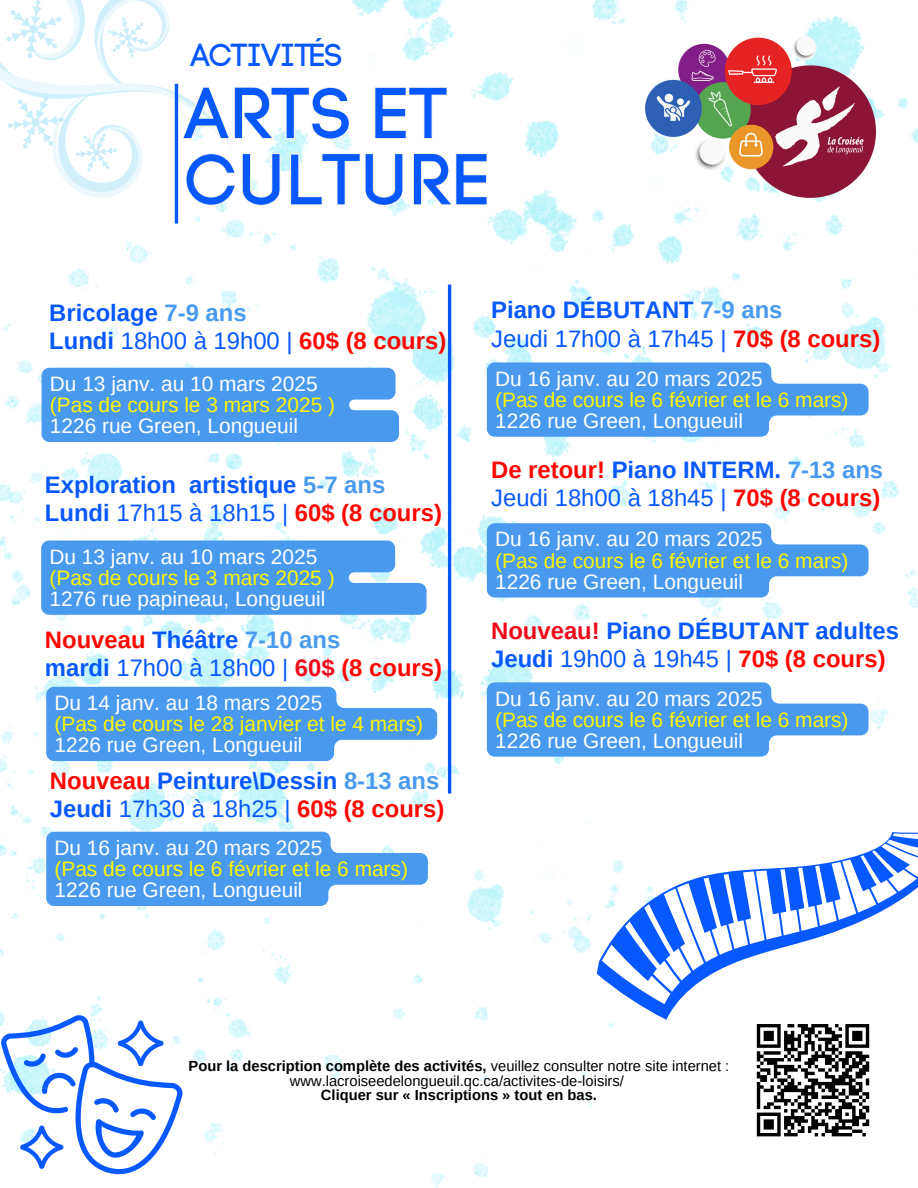
<style>
.page{position:relative;width:918px;height:1188px;background:#fff}
.page>*{position:absolute;margin:0;border:0;box-sizing:border-box;transform-origin:0 0}
.t1{font:71.1px/66.3px "Code Pro Normal LC";color:#0758ff}
.t2{font:31.65px "Code Pro Normal LC";letter-spacing:-.055em;color:#0758ff}
.t3{font:700 23.85px/28.2px "Arimo";color:#0758ff}
.t4{font:700 23.85px/28.2px "Arimo";color:#ff0600}
.t5{font:23.85px/29.1px "Arimo";color:#0758ff}
.t6{font:20.85px/21.3px "Arimo";color:#fff}
.t7{font:14.7px/14.7px "Arimo";color:#000;text-align:center}
.t8{font:700 14.7px "Arimo";color:#000}
.s1{color:#499aef}
.s2{font-weight:400}
.s3{color:#ff0600}
.s4{color:#fff500}
.s5{color:#0758ff}
.s6{font-weight:400;color:#0758ff}
.s7{color:#ef0819}
.s8{font-weight:700}
.s9{font-weight:700;color:#499aef}
.s10{font-weight:700;color:#ff0600}
</style>
<div class="page">
<img style="left:0;top:0;width:918px;height:1188px">
<hr style="left:175px;top:84px;width:3px;height:140px;background:#0758ff">
<div style="left:750px;top:1017px;width:126px;height:126px;background:#fff"></div>
<svg style="left:756px;top:1024px;width:114px;height:113px"></svg>
<img style="left:645px;top:36px;width:231px;height:161px">
<hr style="left:448px;top:285px;width:3px;height:509px;background:#0758ff">
<svg style="left:597px;top:828px;width:321px;height:192px"></svg>
<svg style="left:0;top:1015px;width:184px;height:162px"></svg>
<svg style="left:0;top:0;width:489px;height:207px"></svg>
<svg style="left:46px;top:832px;width:382px;height:74px;background:#64a9f1"></svg>
<svg style="left:46px;top:687px;width:391px;height:74px;background:#64a9f1"></svg>
<div style="left:42px;top:368px;width:357px;height:74px;background:#499aef"></div>
<svg style="left:41px;top:541px;width:386px;height:74px;background:#55a1f0"></svg>
<svg style="left:487px;top:362px;width:382px;height:75px;background:#65a9f1"></svg>
<svg style="left:487px;top:523px;width:382px;height:75px;background:#65a9f1"></svg>
<svg style="left:487px;top:682px;width:382px;height:75px;background:#65a9f1"></svg>
<p class="t2" style="left:190px;top:36px;width:154px">ACTIVITÉS</p>
<p class="t1" style="left:184px;top:80px;width:308px">ARTS ET<br>CULTURE</p>
<h3 class="t3" style="left:49px;top:298px;width:399px">Bricolage <span class="s1">7-9 ans<br></span>Lundi <span class="s2">18h00 à 19h00 |</span> <span class="s3">60$ (8 cours)</span></h3>
<h3 class="t6" style="left:50px;top:373px;width:287px">Du 13 janv. au 10 mars 2025 <span class="s4">(Pas de cours le 3 mars 2025 )<br></span>1226 rue Green, Longueuil</h3>
<h4 class="t3" style="left:45px;top:470px;width:399px">Exploration artistique <span class="s1">5-7 ans<br></span>Lundi <span class="s2">17h15 à 18h15 |</span> <span class="s3">60$ (8 cours)</span></h4>
<h4 class="t6" style="left:50px;top:546px;width:287px">Du 13 janv. au 10 mars 2025 <span class="s4">(Pas de cours le 3 mars 2025 )<br></span>1276 rue papineau, Longueuil</h4>
<h4 class="t4" style="left:45px;top:626px;width:399px">Nouveau <span class="s5">Théâtre</span> <span class="s1">7-10 ans<br></span><span class="s5">mardi</span> <span class="s6">17h00 à 18h00 |</span> <span class="s7">60$</span> (8 cours)</h4>
<h4 class="t6" style="left:55px;top:692px;width:370px">Du 14 janv. au 18 mars 2025<br><span class="s4">(Pas de cours le 28 janvier et le 4 mars)<br></span>1226 rue Green, Longueuil</h4>
<p class="t3" style="left:50px;top:766px;width:396px"><span class="s3">Nouveau</span> Peinture\Dessin <span class="s1">8-13 ans<br></span>Jeudi <span class="s2">17h30 à 18h25 |</span> <span class="s3">60$ (8 cours)</span></p>
<p class="t6" style="left:55px;top:837px;width:355px">Du 16 janv. au 20 mars 2025<br><span class="s4">(Pas de cours le 6 février et le 6 mars)<br></span>1226 rue Green, Longueuil</p>
<p class="t5" style="left:491px;top:295px;width:391px"><span class="s8">Piano DÉBUTANT</span> <span class="s9">7-9 ans<br></span>Jeudi 17h00 à 17h45 | <span class="s10">70$ (8 cours)</span></p>
<h3 class="t6" style="left:495px;top:368px;width:355px">Du 16 janv. au 20 mars 2025<br><span class="s4">(Pas de cours le 6 février et le 6 mars)<br></span>1226 rue Green, Longueuil</h3>
<h3 class="t4" style="left:491px;top:456px;width:394px">De retour! <span class="s5">Piano INTERM.</span> <span class="s1">7-13 ans<br></span><span class="s6">Jeudi 18h00 à 18h45 |</span> 70$ (8 cours)</h3>
<h3 class="t6" style="left:495px;top:529px;width:355px">Du 16 janv. au 20 mars 2025<br><span class="s4">(Pas de cours le 6 février et le 6 mars)<br></span>1226 rue Green, Longueuil</h3>
<h3 class="t3" style="left:491px;top:617px;width:409px"><span class="s7">Nouveau!</span> Piano DÉBUTANT adultes<br>Jeudi <span class="s2">19h00 à 19h45 |</span> <span class="s3">70$ (8 cours)</span></h3>
<h4 class="t6" style="left:495px;top:688px;width:355px">Du 16 janv. au 20 mars 2025<br><span class="s4">(Pas de cours le 6 février et le 6 mars)<br></span>1226 rue Green, Longueuil</h4>
<h2 class="t7" style="left:189px;top:1058px;width:542px"><span class="s8">Pour la description complète des activités,</span> veuillez consulter notre site internet : www.lacroiseedelongueuil.qc.ca/activites-de-loisirs/</h2>
<h1 class="t8" style="left:321px;top:1087px;width:277px">Cliquer sur « Inscriptions » tout en bas.</h1>
</div>
